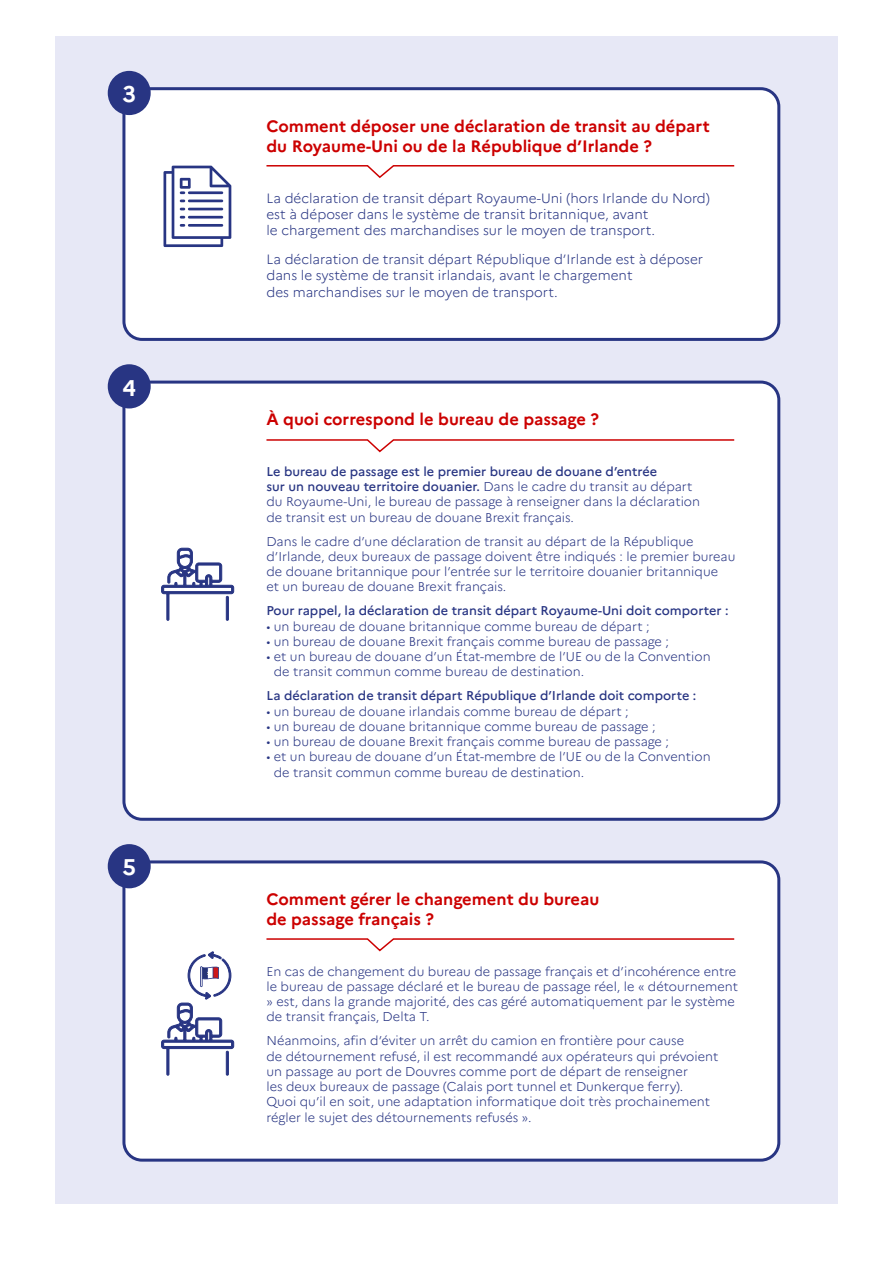
<style>
.page{position:relative;width:893px;height:1263px;background:#fff}
.page>*{position:absolute;margin:0;border:0;box-sizing:border-box;transform-origin:0 0}
.t1{font:700 22.65px "Marianne";color:#fff}
.t2{font:700 16.5px/19.8px "Marianne";color:#c00}
.t3{font:300 13.5px/16.2px "Marianne";color:#283583}
.t4{font:300 12.75px/15.3px "Marianne";color:#283583}
.t5{font:500 12.75px "Marianne";color:#283583}
.s1{font-weight:500}
</style>
<div class="page">
<div style="left:55px;top:36px;width:783px;height:1167px;background:#e7e8f6"></div>
<div style="left:124px;top:89px;width:655px;height:250px;background:#fff;border-radius:18px"></div>
<div style="left:122px;top:87px;width:658px;height:254px;border:3px solid #283583;border-radius:18px"></div>
<div style="left:108px;top:71px;width:43px;height:44px;background:#283583;border-radius:50%"></div>
<svg style="left:266px;top:165px;width:469px;height:13px"></svg>
<svg style="left:163px;top:166px;width:68px;height:81px"></svg>
<div style="left:124px;top:862px;width:655px;height:298px;background:#fff;border-radius:18px"></div>
<div style="left:122px;top:860px;width:658px;height:301px;border:3px solid #283583;border-radius:18px"></div>
<div style="left:108px;top:844px;width:43px;height:44px;background:#283583;border-radius:50%"></div>
<svg style="left:266px;top:938px;width:469px;height:14px"></svg>
<div style="left:124px;top:382px;width:655px;height:437px;background:#fff;border-radius:18px"></div>
<div style="left:122px;top:381px;width:658px;height:440px;border:3px solid #283583;border-radius:18px"></div>
<div style="left:108px;top:364px;width:43px;height:44px;background:#283583;border-radius:50%"></div>
<svg style="left:266px;top:439px;width:469px;height:14px"></svg>
<svg style="left:161px;top:548px;width:73px;height:73px"></svg>
<svg style="left:161px;top:951px;width:73px;height:124px"></svg>
<h1 class="t1" style="left:122px;top:80px;width:15px">3</h1>
<h1 class="t1" style="left:122px;top:374px;width:15px">4</h1>
<h1 class="t1" style="left:122px;top:853px;width:15px">5</h1>
<p class="t2" style="left:266px;top:116px;width:445px">Comment déposer une déclaration de transit au départ du Royaume-Uni ou de la République d’Irlande ?</p>
<p class="t3" style="left:266px;top:190px;width:445px">La déclaration de transit départ Royaume-Uni (hors Irlande du Nord) est à déposer dans le système de transit britannique, avant<br>le chargement des marchandises sur le moyen de transport.</p>
<p class="t3" style="left:266px;top:251px;width:438px">La déclaration de transit départ République d’Irlande est à déposer dans le système de transit irlandais, avant le chargement<br>des marchandises sur le moyen de transport.</p>
<p class="t2" style="left:266px;top:409px;width:334px">À quoi correspond le bureau de passage ?</p>
<p class="t4" style="left:266px;top:464px;width:435px"><span class="s1">Le bureau de passage est le premier bureau de douane d’entrée<br>sur un nouveau territoire douanier.</span> Dans le cadre du transit au départ du Royaume-Uni, le bureau de passage à renseigner dans la déclaration de transit est un bureau de douane Brexit français.</p>
<p class="t4" style="left:266px;top:533px;width:470px">Dans le cadre d’une déclaration de transit au départ de la République d’Irlande, deux bureaux de passage doivent être indiqués : le premier bureau de douane britannique pour l’entrée sur le territoire douanier britannique<br>et un bureau de douane Brexit français.</p>
<p class="t5" style="left:266px;top:603px;width:463px">Pour rappel, la déclaration de transit départ Royaume-Uni doit comporter :</p>
<p class="t4" style="left:266px;top:618px;width:384px">• un bureau de douane britannique comme bureau de départ ;</p>
<p class="t4" style="left:266px;top:634px;width:404px">• un bureau de douane Brexit français comme bureau de passage ;</p>
<p class="t4" style="left:274px;top:649px;width:438px;text-indent:-7px">• et un bureau de douane d’un État-membre de l’UE ou de la Convention de transit commun comme bureau de destination.</p>
<p class="t5" style="left:266px;top:688px;width:431px">La déclaration de transit départ République d’Irlande doit comporte :</p>
<p class="t4" style="left:266px;top:703px;width:364px">• un bureau de douane irlandais comme bureau de départ ;</p>
<p class="t4" style="left:266px;top:719px;width:391px">• un bureau de douane britannique comme bureau de passage ;</p>
<p class="t4" style="left:266px;top:734px;width:404px">• un bureau de douane Brexit français comme bureau de passage ;</p>
<p class="t4" style="left:274px;top:749px;width:438px;text-indent:-7px">• et un bureau de douane d’un État-membre de l’UE ou de la Convention de transit commun comme bureau de destination.</p>
<p class="t2" style="left:266px;top:889px;width:334px">Comment gérer le changement du bureau de passage français ?</p>
<p class="t4" style="left:266px;top:963px;width:473px">En cas de changement du bureau de passage français et d’incohérence entre le bureau de passage déclaré et le bureau de passage réel, le « détournement » est, dans la grande majorité, des cas géré automatiquement par le système de transit français, Delta T.</p>
<p class="t4" style="left:266px;top:1033px;width:453px">Néanmoins, afin d’éviter un arrêt du camion en frontière pour cause<br>de détournement refusé, il est recommandé aux opérateurs qui prévoient un passage au port de Douvres comme port de départ de renseigner<br>les deux bureaux de passage (Calais port tunnel et Dunkerque ferry).<br>Quoi qu’il en soit, une adaptation informatique doit très prochainement régler le sujet des détournements refusés ».</p>
</div>
